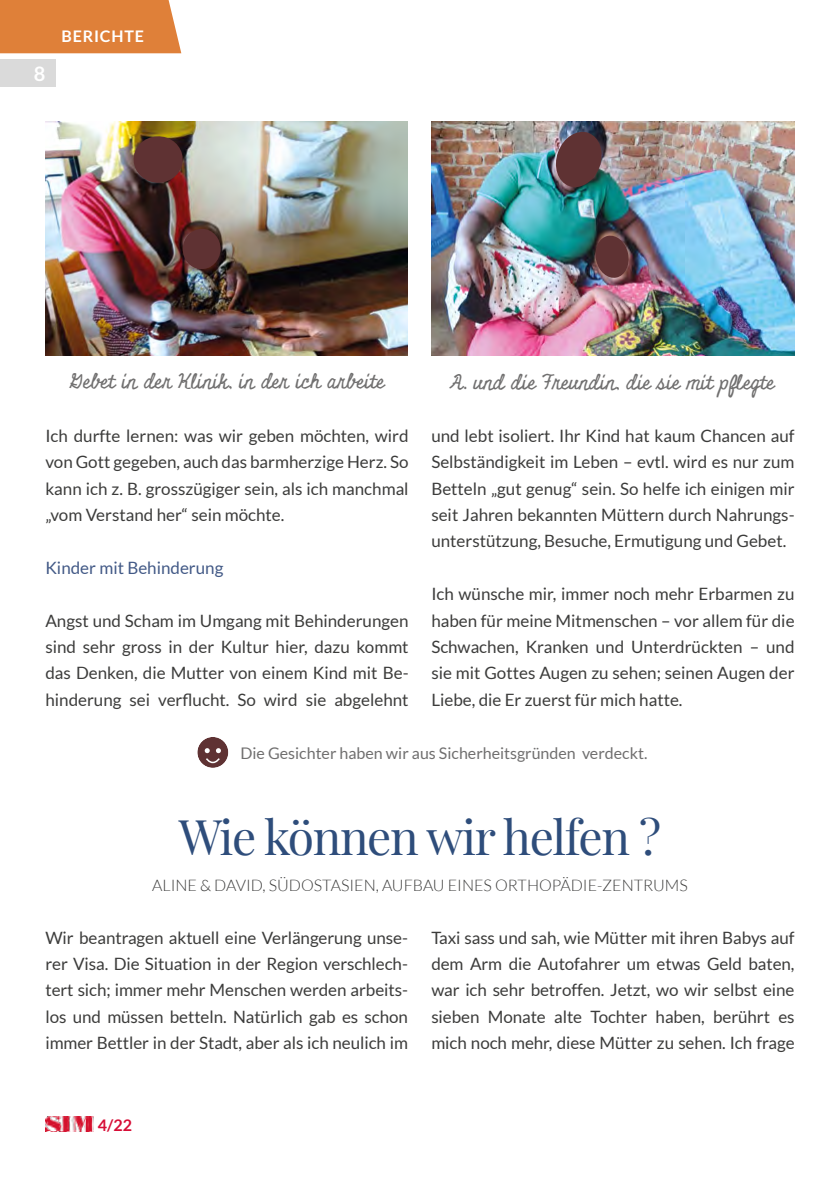
<style>
.page{position:relative;width:840px;height:1191px;background:#fff}
.page>*{position:absolute;margin:0;border:0;box-sizing:border-box;transform-origin:0 0}
.t1{font:48px "Playfair Display";letter-spacing:-.03em;color:#2e4d7b}
.t2{font:20px "Miniver";color:#706f6f}
.t3{font:700 20px "Lato";color:#fff}
.t4{font:17px/26.4px "Lato";color:#3c3c3b;text-align:justify}
.t5{font:17px "Lato";color:#425986}
.t6{font:300 16px "Lato";color:#3c3c3b}
.t7{font:16px "Lato";color:#706f6f}
.t8{font:700 16px "Lato";letter-spacing:.05em;color:#fff}
.t9{font:700 16px "Lato";color:#d70d36}
</style>
<div class="page">
<img style="left:45px;top:121px;width:362px;height:235px">
<img style="left:431px;top:121px;width:363px;height:235px">
<svg style="left:593px;top:234px;width:37px;height:45px;background:#613c3e"></svg>
<img style="left:552px;top:129px;width:52px;height:61px">
<svg style="left:197px;top:737px;width:32px;height:31px"></svg>
<div style="left:182px;top:228px;width:39px;height:41px;background:#5f3233;border-radius:50%"></div>
<svg style="left:130px;top:133px;width:56px;height:53px;background:#62392c"></svg>
<div style="left:0;top:60px;width:55px;height:27px;background:#dadada"></div>
<div style="left:0;top:0;width:181px;height:53px;background:#df8039"></div>
<img style="left:45px;top:1116px;width:48px;height:15px">
<p class="t3" style="left:34px;top:63px;width:13px">8</p>
<p class="t8" style="left:62px;top:27px;width:84px">BERICHTE</p>
<p class="t2" style="left:69px;top:368px;width:316px">Gebet in der Klinik, in der ich arbeite</p>
<p class="t2" style="left:451px;top:369px;width:324px">A. und die Freundin, die sie mit pflegte</p>
<p class="t4" style="left:45px;top:422px;width:364px">Ich durfte lernen: was wir geben möchten, wird von Gott gegeben, auch das barmherzige Herz. So kann ich z. B. grosszügiger sein, als ich manchmal „vom Verstand her“ sein möchte.</p>
<p class="t5" style="left:45px;top:558px;width:179px">Kinder mit Behinderung</p>
<p class="t4" style="left:45px;top:607px;width:364px">Angst und Scham im Umgang mit Behinderungen sind sehr gross in der Kultur hier, dazu kommt das Denken, die Mutter von einem Kind mit Be&shy;hinderung sei verflucht. So wird sie abgelehnt</p>
<p class="t4" style="left:431px;top:422px;width:364px">und lebt isoliert. Ihr Kind hat kaum Chancen auf Selbständigkeit im Leben – evtl. wird es nur zum Betteln „gut genug“ sein. So helfe ich einigen mir seit Jahren bekannten Müttern durch Nahrungs&shy;unterstützung, Besuche, Ermutigung und Gebet.</p>
<p class="t4" style="left:431px;top:581px;width:364px">Ich wünsche mir, immer noch mehr Erbarmen zu haben für meine Mitmenschen – vor allem für die Schwachen, Kranken und Unterdrückten – und sie mit Gottes Augen zu sehen; seinen Augen der Liebe, die Er zuerst für mich hatte.</p>
<p class="t7" style="left:240px;top:744px;width:408px">Die Gesichter haben wir aus Sicherheitsgründen verdeckt.</p>
<h1 class="t1" style="left:179px;top:807px;width:483px">Wie können wir helfen ?</h1>
<p class="t6" style="left:152px;top:877px;width:537px">ALINE &amp; DAVID, SÜDOSTASIEN, AUFBAU EINES ORTHOPÄDIE-ZENTRUMS</p>
<p class="t4" style="left:45px;top:924px;width:364px">Wir beantragen aktuell eine Verlängerung unse&shy;rer Visa. Die Situation in der Region verschlech&shy;tert sich; immer mehr Menschen werden arbeits&shy;los und müssen betteln. Natürlich gab es schon immer Bettler in der Stadt, aber als ich neulich im</p>
<p class="t4" style="left:431px;top:924px;width:364px">Taxi sass und sah, wie Mütter mit ihren Babys auf dem Arm die Autofahrer um etwas Geld baten, war ich sehr betroffen. Jetzt, wo wir selbst eine sieben Monate alte Tochter haben, berührt es mich noch mehr, diese Mütter zu sehen. Ich frage</p>
<p class="t9" style="left:98px;top:1116px;width:36px">4/22</p>
</div>
